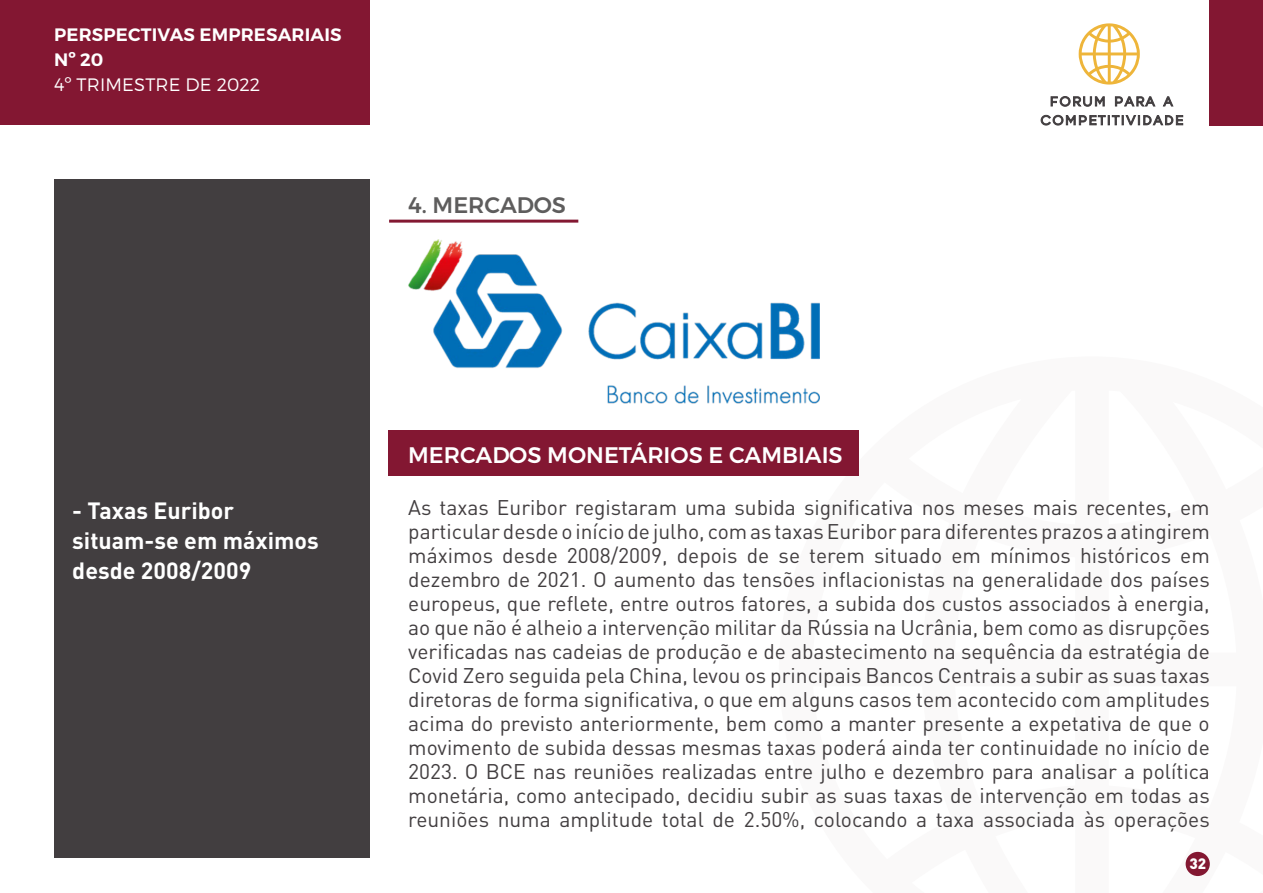
<style>
.page{position:relative;width:1263px;height:893px;background:#fff}
.page>*{position:absolute;margin:0;border:0;box-sizing:border-box;transform-origin:0 0}
.t1{font:700 23.25px/30px "DIN Pro";color:#fff}
.t2{font:500 22.5px "Montserrat";color:#fff}
.t3{font:500 22.5px "Montserrat";color:#5e5d5d}
.t4{font:21px/24px "DIN Pro";color:#423e40;text-align:justify}
.t5{font:600 18px/25.2px "Montserrat";letter-spacing:.01em;color:#fff}
.t6{font:300 18px "Montserrat";letter-spacing:.01em;color:#fff}
.t7{font:900 15px "DIN Pro";color:#fff}
</style>
<div class="page">
<div style="left:54px;top:179px;width:316px;height:678px;background:#423e40"></div>
<div style="left:0;top:0;width:370px;height:125px;background:#831732"></div>
<div style="left:1210px;top:0;width:53px;height:125px;background:#831732"></div>
<svg style="left:1079px;top:23px;width:61px;height:62px"></svg>
<svg style="left:1050px;top:96px;width:55px;height:11px"></svg>
<svg style="left:1115px;top:96px;width:41px;height:11px"></svg>
<svg style="left:1162px;top:96px;width:12px;height:11px"></svg>
<svg style="left:1040px;top:114px;width:143px;height:12px"></svg>
<div style="left:1185px;top:852px;width:25px;height:24px;background:#831832;border-radius:50%"></div>
<div style="left:388px;top:430px;width:471px;height:45px;background:#831732"></div>
<hr style="left:389px;top:220px;width:189px;height:3px;background:#831832">
<img style="left:408px;top:239px;width:411px;height:165px">
<p class="t5" style="left:54px;top:22px;width:289px">PERSPECTIVAS EMPRESARIAIS<br>Nº 20</p>
<p class="t6" style="left:54px;top:74px;width:208px">4º TRIMESTRE DE 2022</p>
<p class="t3" style="left:408px;top:191px;width:159px">4. MERCADOS</p>
<p class="t1" style="left:72px;top:494px;width:248px">- Taxas Euribor situam-se em máximos desde 2008/2009</p>
<p class="t2" style="left:408px;top:441px;width:436px">MERCADOS MONETÁRIOS E CAMBIAIS</p>
<p class="t4" style="left:408px;top:495px;width:803px">As taxas Euribor registaram uma subida significativa nos meses mais recentes, em particular desde o início de julho, com as taxas Euribor para diferentes prazos a atingirem máximos desde 2008/2009, depois de se terem situado em mínimos históricos em dezembro de 2021. O aumento das tensões inflacionistas na generalidade dos países europeus, que reflete, entre outros fatores, a subida dos custos associados à energia, ao que não é alheio a intervenção militar da Rússia na Ucrânia, bem como as disrupções verificadas nas cadeias de produção e de abastecimento na sequência da estratégia de Covid Zero seguida pela China, levou os principais Bancos Centrais a subir as suas taxas diretoras de forma significativa, o que em alguns casos tem acontecido com amplitudes acima do previsto anteriormente, bem como a manter presente a expetativa de que o movimento de subida dessas mesmas taxas poderá ainda ter continuidade no início de 2023. O BCE nas reuniões realizadas entre julho e dezembro para analisar a política monetária, como antecipado, decidiu subir as suas taxas de intervenção em todas as reuniões numa amplitude total de 2.50%, colocando a taxa associada às operações</p>
<p class="t7" style="left:1189px;top:853px;width:18px">32</p>
</div>
